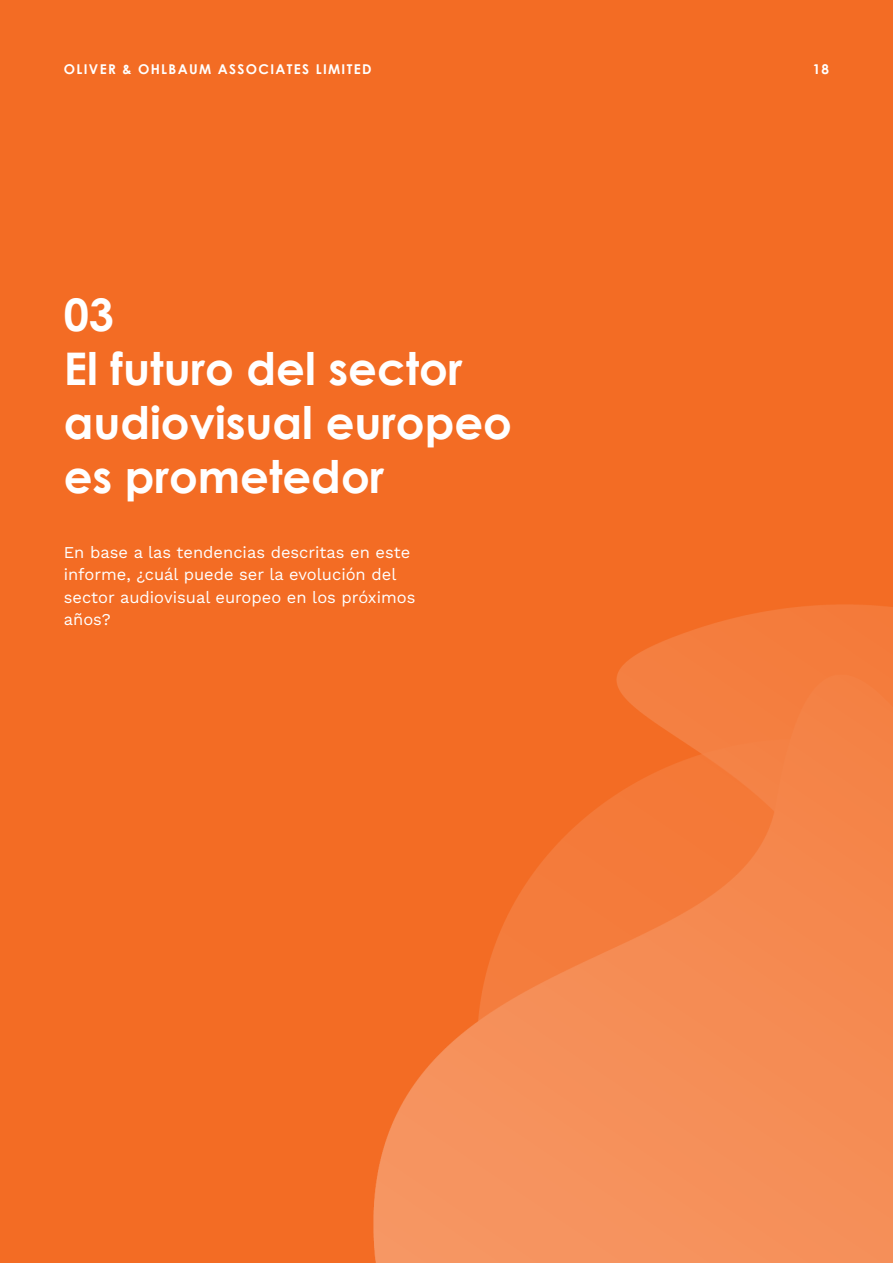
<style>
.page{position:relative;width:893px;height:1263px;background:#f36c24}
.page>*{position:absolute;margin:0;border:0;box-sizing:border-box;transform-origin:0 0}
.t1{font:700 45px/54px "Century Gothic";color:#fff}
.t2{font:16.5px/22.5px "Work Sans";color:#fff}
.t3{font:700 13.5px "Century Gothic";letter-spacing:.1em;color:#fff}
</style>
<div class="page">
<img style="left:373px;top:604px;width:520px;height:659px">
<p class="t3" style="left:64px;top:59px;width:309px">OLIVER &amp; OHLBAUM ASSOCIATES LIMITED</p>
<p class="t1" style="left:64px;top:286px;width:450px">03<br>El futuro del sector audiovisual europeo es prometedor</p>
<p class="t2" style="left:64px;top:540px;width:353px">En base a las tendencias descritas en este informe, ¿cuál puede ser la evolución del sector audiovisual europeo en los próximos años?</p>
<p class="t3" style="left:813px;top:59px;width:18px">18</p>
</div>
